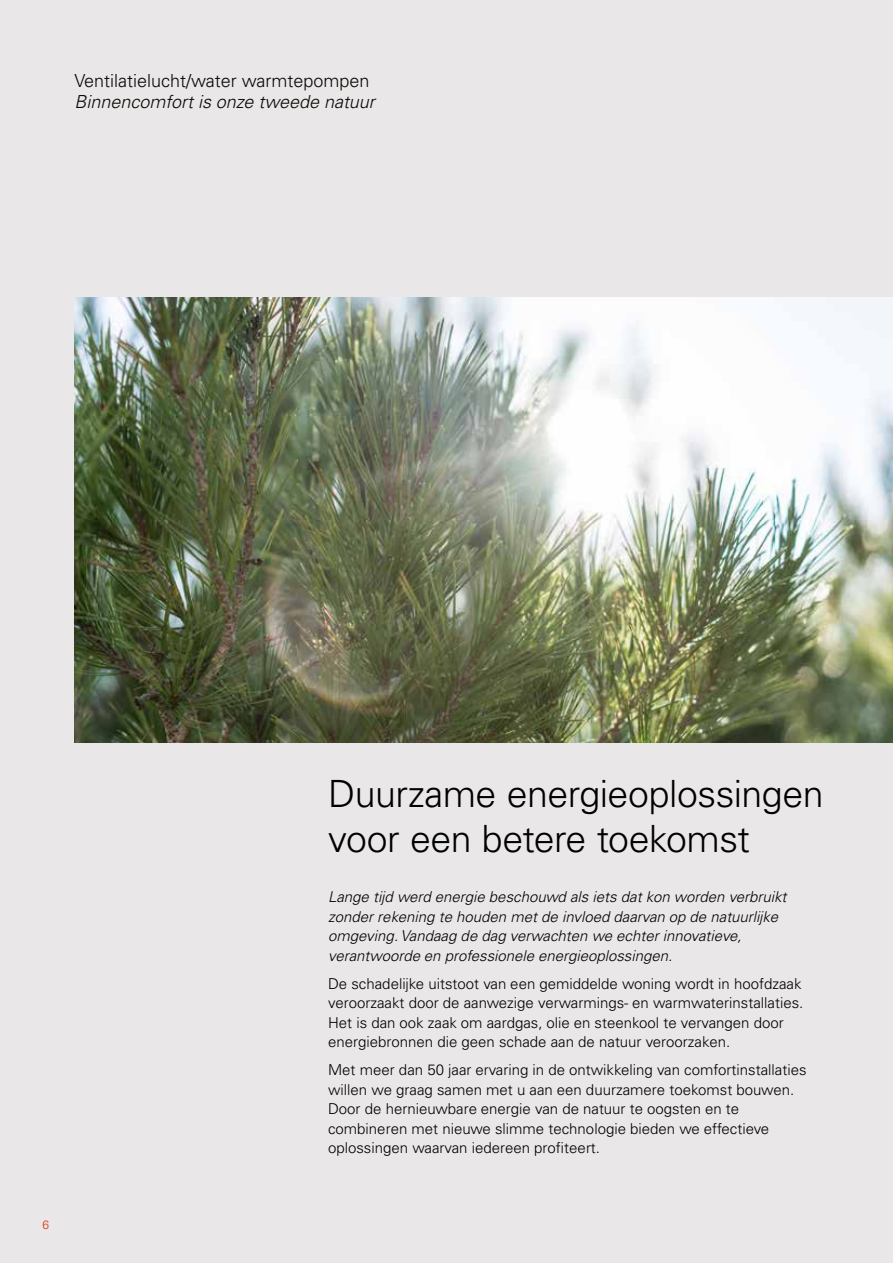
<style>
.page{position:relative;width:893px;height:1263px;background:#e9e7e7}
.page>*{position:absolute;margin:0;border:0;box-sizing:border-box;transform-origin:0 0}
.t1{font:300 37.5px/45px "Univers LT Pro 45";letter-spacing:-.015em;color:#000}
.t2{font:300 18px "Univers LT Pro 45";color:#090804}
.t3{font:italic 300 18px "Univers LT Pro 45";color:#090804}
.t4{font:300 15px/19.5px "Univers LT Pro 45";color:#000}
.t5{font:italic 300 15px/19.5px "Univers LT Pro 45";color:#000}
.t6{font:300 12px "Univers LT Pro 45";color:#e53012}
</style>
<div class="page">
<img style="left:74px;top:297px;width:819px;height:446px">
<p class="t2" style="left:74px;top:70px;width:297px">Ventilatielucht/water warmtepompen</p>
<p class="t3" style="left:74px;top:91px;width:302px">Binnencomfort is onze tweede natuur</p>
<p class="t6" style="left:43px;top:1217px;width:8px">6</p>
<h1 class="t1" style="left:328px;top:771px;width:497px">Duurzame energieoplossingen voor een betere toekomst</h1>
<p class="t5" style="left:328px;top:887px;width:460px">Lange tijd werd energie beschouwd als iets dat kon worden verbruikt zonder rekening te houden met de invloed daarvan op de natuurlijke omgeving. Vandaag de dag verwachten we echter innovatieve, verantwoorde en professionele energieoplossingen.</p>
<p class="t4" style="left:328px;top:973px;width:477px">De schadelijke uitstoot van een gemiddelde woning wordt in hoofdzaak veroorzaakt door de aanwezige verwarmings- en warmwaterinstallaties.<br>Het is dan ook zaak om aardgas, olie en steenkool te vervangen door energiebronnen die geen schade aan de natuur veroorzaken.</p>
<p class="t4" style="left:328px;top:1060px;width:480px">Met meer dan 50 jaar ervaring in de ontwikkeling van comfortinstallaties willen we graag samen met u aan een duurzamere toekomst bouwen.<br>Door de hernieuwbare energie van de natuur te oogsten en te combineren met nieuwe slimme technologie bieden we effectieve oplossingen waarvan iedereen profiteert.</p>
</div>
